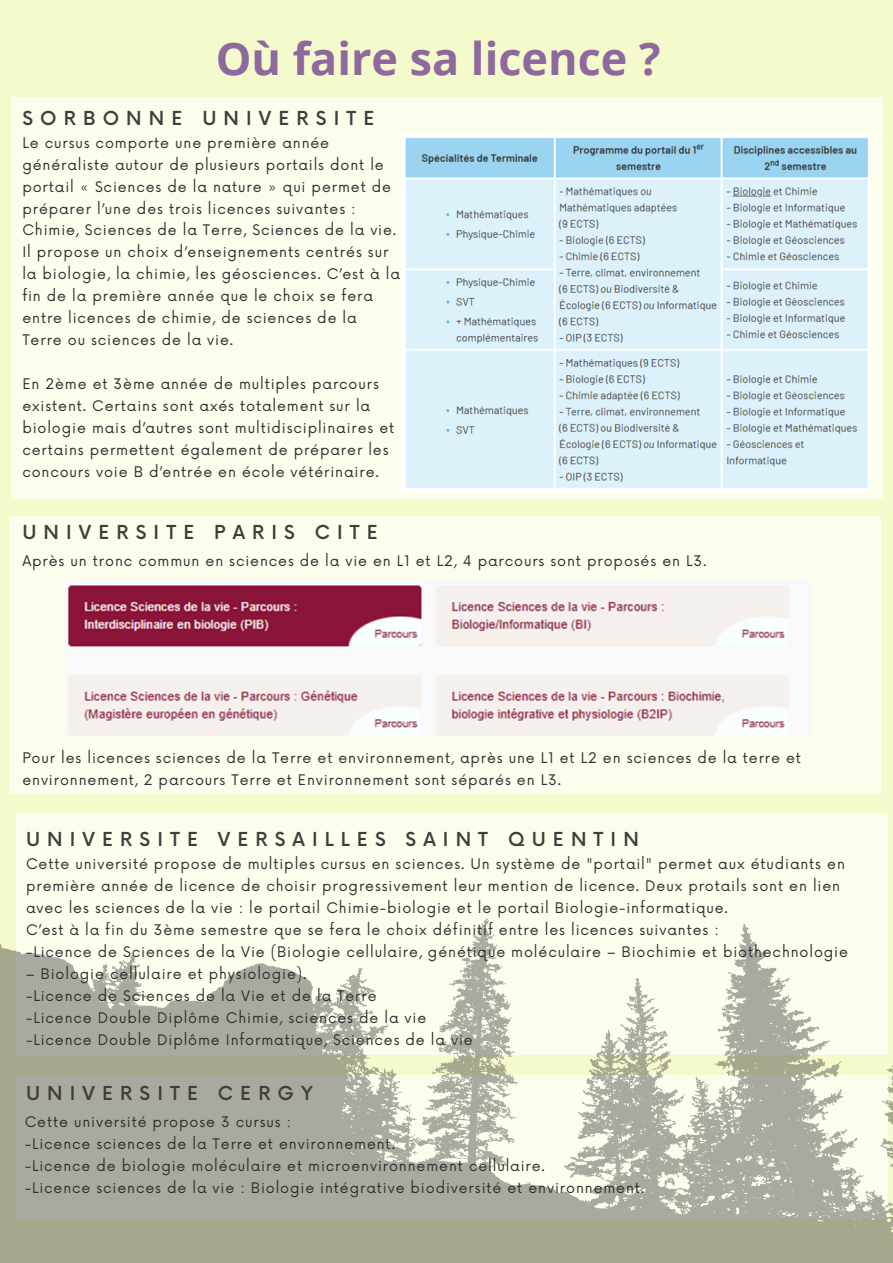
<style>
.page{position:relative;width:893px;height:1263px;background:#f5facd}
.page>*{position:absolute;margin:0;border:0;box-sizing:border-box;transform-origin:0 0}
.t1{font:700 45px "Open Sans";color:#8e699d}
.t2{font:500 18.75px "Now";letter-spacing:.38em;color:#413d3c}
.t3{font:14.25px/21.9px "Now";letter-spacing:.06em;color:#2e2e30}
</style>
<div class="page">
<div style="left:16px;top:813px;width:871px;height:242px;background:#fbfded"></div>
<svg style="left:0;top:918px;width:893px;height:345px"></svg>
<div style="left:11px;top:97px;width:871px;height:402px;background:#fbfded"></div>
<img style="left:402px;top:135px;width:468px;height:356px">
<div style="left:9px;top:516px;width:871px;height:277px;background:#fbfded"></div>
<img style="left:66px;top:580px;width:744px;height:156px">
<p class="t1" style="left:216px;top:27px;width:446px">Où faire sa licence ?</p>
<p class="t2" style="left:22px;top:108px;width:353px">SORBONNE UNIVERSITE</p>
<p class="t3" style="left:22px;top:132px;width:379px">Le cursus comporte une première année généraliste autour de plusieurs portails dont le portail « Sciences de la nature » qui permet de préparer l’une des trois licences suivantes :<br>Chimie, Sciences de la Terre, Sciences de la vie.<br>Il propose un choix d’enseignements centrés sur la biologie, la chimie, les géosciences. C’est à la fin de la première année que le choix se fera entre licences de chimie, de sciences de la<br>Terre ou sciences de la vie.</p>
<p class="t3" style="left:22px;top:374px;width:373px">En 2ème et 3ème année de multiples parcours existent. Certains sont axés totalement sur la biologie mais d’autres sont multidisciplinaires et certains permettent également de préparer les concours voie B d’entrée en école vétérinaire.</p>
<p class="t2" style="left:22px;top:522px;width:357px">UNIVERSITE PARIS CITE</p>
<p class="t3" style="left:22px;top:550px;width:685px">Après un tronc commun en sciences de la vie en L1 et L2, 4 parcours sont proposés en L3.</p>
<p class="t3" style="left:22px;top:748px;width:780px">Pour les licences sciences de la Terre et environnement, après une L1 et L2 en sciences de la terre et environnement, 2 parcours Terre et Environnement sont séparés en L3.</p>
<p class="t2" style="left:26px;top:829px;width:614px">UNIVERSITE VERSAILLES SAINT QUENTIN</p>
<p class="t3" style="left:26px;top:854px;width:820px">Cette université propose de multiples cursus en sciences. Un système de "portail" permet aux étudiants en première année de licence de choisir progressivement leur mention de licence. Deux protails sont en lien avec les sciences de la vie : le portail Chimie-biologie et le portail Biologie-informatique.</p>
<p class="t3" style="left:26px;top:919px;width:694px">C’est à la fin du 3ème semestre que se fera le choix définitif entre les licences suivantes :</p>
<p class="t3" style="left:26px;top:941px;width:823px">-Licence de Sciences de la Vie (Biologie cellulaire, génétique moléculaire – Biochimie et biothechnologie</p>
<p class="t3" style="left:26px;top:963px;width:282px">– Biologie cellulaire et physiologie).</p>
<p class="t3" style="left:26px;top:985px;width:352px">-Licence de Sciences de la Vie et de la Terre</p>
<p class="t3" style="left:26px;top:1007px;width:402px">-Licence Double Diplôme Chimie, sciences de la vie</p>
<p class="t3" style="left:26px;top:1029px;width:448px">-Licence Double Diplôme Informatique, Sciences de la vie</p>
<p class="t2" style="left:26px;top:1083px;width:289px">UNIVERSITE CERGY</p>
<p class="t3" style="left:25px;top:1111px;width:268px">Cette université propose 3 cursus :</p>
<p class="t3" style="left:25px;top:1133px;width:372px">-Licence sciences de la Terre et environnement.</p>
<p class="t3" style="left:25px;top:1155px;width:522px">-Licence de biologie moléculaire et microenvironnement cellulaire.</p>
<p class="t3" style="left:25px;top:1177px;width:621px">-Licence sciences de la vie : Biologie intégrative biodiversité et environnement.</p>
</div>
